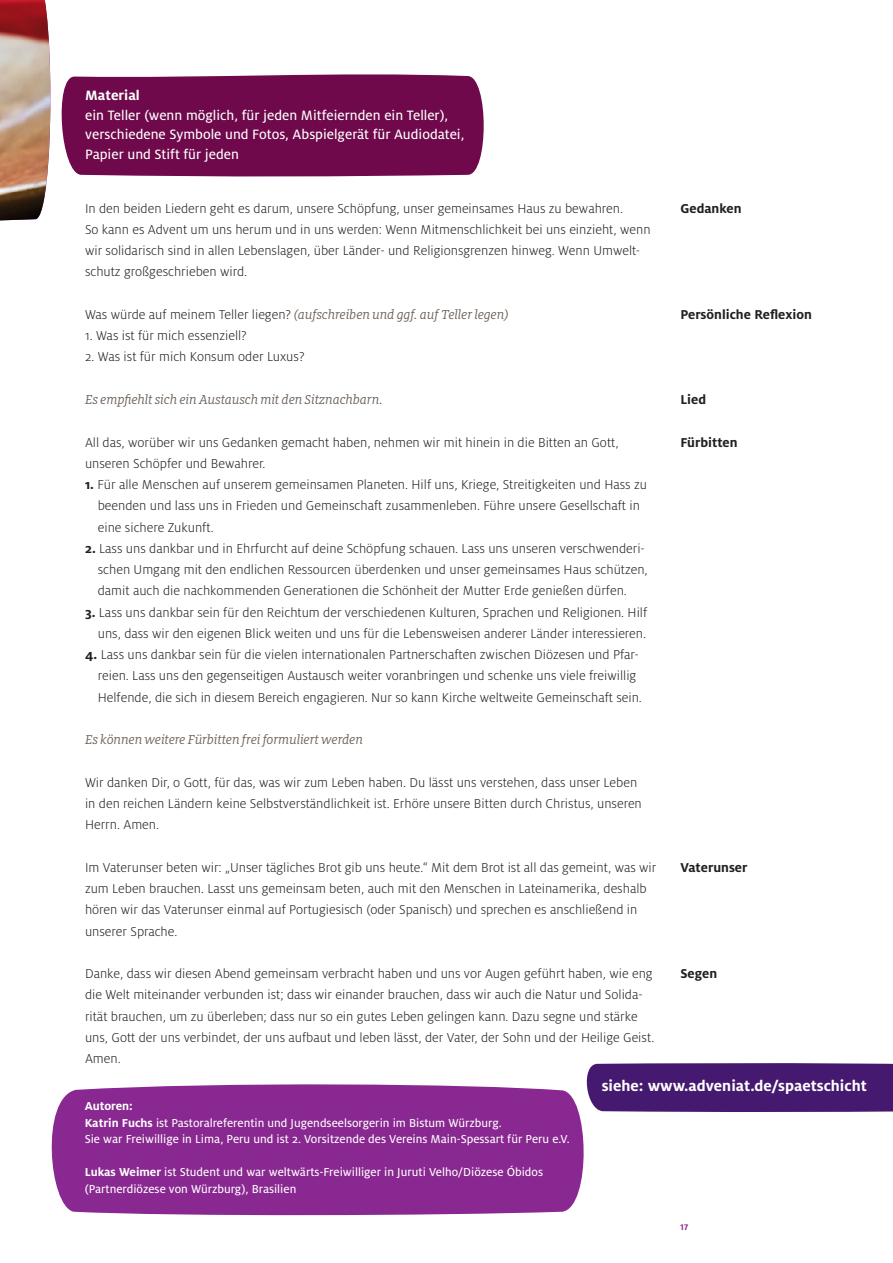
<style>
.page{position:relative;width:893px;height:1263px;background:#fff}
.page>*{position:absolute;margin:0;border:0;box-sizing:border-box;transform-origin:0 0}
.t1{font:700 16.5px "Milo OT";color:#fff}
.t2{font:15px/19.5px "Milo OT Text";color:#fff}
.t3{font:700 15px "Milo OT";color:#fff}
.t4{font:300 14.25px/21.3px "Milo OT";color:#231f20}
.t5{font:italic 14.25px "Milo Slab Pro";color:#6b6058}
.t6{font:700 14.25px "Milo OT";color:#231f20}
.t7{font:12.75px/16.5px "Milo OT Text";color:#fff}
.t8{font:700 12.75px "Milo OT";color:#fff}
.t9{font:700 9px "Milo OT";color:#892890}
.s1{font-family:"Milo OT";font-weight:300;font-style:normal;color:#231f20}
.s2{font-weight:700}
.s3{font-family:"Milo OT";font-weight:700}
</style>
<div class="page">
<div style="left:61px;top:74px;width:423px;height:103px;background:#6f094b"></div>
<div style="left:51px;top:1084px;width:533px;height:132px;background:#892890"></div>
<div style="left:580px;top:1063px;width:313px;height:49px;background:#45196f"></div>
<img style="left:0;top:0;width:51px;height:220px">
<p class="t3" style="left:85px;top:87px;width:56px">Material</p>
<p class="t2" style="left:85px;top:105px;width:381px">ein Teller (wenn möglich, für jeden Mitfeiernden ein Teller), verschiedene Symbole und Fotos, Abspielgerät für Audiodatei,<br>Papier und Stift für jeden</p>
<p class="t4" style="left:85px;top:198px;width:567px">In den beiden Liedern geht es darum, unsere Schöpfung, unser gemeinsames Haus zu bewahren.<br>So kann es Advent um uns herum und in uns werden: Wenn Mitmenschlichkeit bei uns einzieht, wenn wir solidarisch sind in allen Lebenslagen, über Länder- und Religionsgrenzen hinweg. Wenn Umwelt&shy;schutz großgeschrieben wird.</p>
<p class="t5" style="left:85px;top:306px;width:425px"><span class="s1">Was würde auf meinem Teller liegen?</span> (aufschreiben und ggf. auf Teller legen)</p>
<p class="t4" style="left:85px;top:325px;width:163px">1. Was ist für mich essenziell?</p>
<p class="t4" style="left:85px;top:346px;width:221px">2. Was ist für mich Konsum oder Luxus?</p>
<p class="t5" style="left:85px;top:391px;width:299px">Es empfiehlt sich ein Austausch mit den Sitznachbarn.</p>
<p class="t4" style="left:85px;top:432px;width:535px">All das, worüber wir uns Gedanken gemacht haben, nehmen wir mit hinein in die Bitten an Gott, unseren Schöpfer und Bewahrer.</p>
<p class="t4" style="left:98px;top:474px;width:551px;text-indent:-13px"><span class="s2">1.</span> Für alle Menschen auf unserem gemeinsamen Planeten. Hilf uns, Kriege, Streitigkeiten und Hass zu beenden und lass uns in Frieden und Gemeinschaft zusammenleben. Führe unsere Gesellschaft in eine sichere Zukunft.</p>
<p class="t4" style="left:98px;top:538px;width:552px;text-indent:-13px"><span class="s2">2.</span> Lass uns dankbar und in Ehrfurcht auf deine Schöpfung schauen. Lass uns unseren verschwenderi&shy;schen Umgang mit den endlichen Ressourcen überdenken und unser gemeinsames Haus schützen, damit auch die nachkommenden Generationen die Schönheit der Mutter Erde genießen dürfen.</p>
<p class="t4" style="left:85px;top:602px;width:564px;text-align:right"><span class="s2">3.</span> Lass uns dankbar sein für den Reichtum der verschiedenen Kulturen, Sprachen und Religionen. Hilf uns, dass wir den eigenen Blick weiten und uns für die Lebensweisen anderer Länder interessieren.</p>
<p class="t4" style="left:98px;top:644px;width:546px;text-indent:-13px"><span class="s2">4.</span> Lass uns dankbar sein für die vielen internationalen Partnerschaften zwischen Diözesen und Pfar&shy;reien. Lass uns den gegenseitigen Austausch weiter voranbringen und schenke uns viele freiwillig<br>Helfende, die sich in diesem Bereich engagieren. Nur so kann Kirche weltweite Gemeinschaft sein.</p>
<p class="t5" style="left:85px;top:731px;width:279px">Es können weitere Fürbitten frei formuliert werden</p>
<p class="t4" style="left:85px;top:772px;width:558px">Wir danken Dir, o Gott, für das, was wir zum Leben haben. Du lässt uns verstehen, dass unser Leben in den reichen Ländern keine Selbstverständlichkeit ist. Erhöre unsere Bitten durch Christus, unseren<br>Herrn. Amen.</p>
<p class="t4" style="left:85px;top:857px;width:573px">Im Vaterunser beten wir: „Unser tägliches Brot gib uns heute.“ Mit dem Brot ist all das gemeint, was wir zum Leben brauchen. Lasst uns gemeinsam beten, auch mit den Menschen in Lateinamerika, deshalb hören wir das Vaterunser einmal auf Portugiesisch (oder Spanisch) und sprechen es anschließend in unserer Sprache.</p>
<p class="t4" style="left:85px;top:963px;width:571px">Danke, dass wir diesen Abend gemeinsam verbracht haben und uns vor Augen geführt haben, wie eng die Welt miteinander verbunden ist; dass wir einander brauchen, dass wir auch die Natur und Solida&shy;rität brauchen, um zu überleben; dass nur so ein gutes Leben gelingen kann. Dazu segne und stärke uns, Gott der uns verbindet, der uns aufbaut und leben lässt, der Vater, der Sohn und der Heilige Geist.<br>Amen.</p>
<p class="t6" style="left:680px;top:200px;width:63px">Gedanken</p>
<p class="t6" style="left:680px;top:306px;width:133px">Persönliche Reflexion</p>
<p class="t6" style="left:680px;top:391px;width:27px">Lied</p>
<p class="t6" style="left:680px;top:434px;width:59px">Fürbitten</p>
<p class="t6" style="left:680px;top:859px;width:69px">Vaterunser</p>
<p class="t6" style="left:680px;top:965px;width:38px">Segen</p>
<p class="t8" style="left:85px;top:1099px;width:50px">Autoren:</p>
<p class="t7" style="left:85px;top:1115px;width:486px"><span class="s3">Katrin Fuchs</span> ist Pastoralreferentin und Jugendseelsorgerin im Bistum Würzburg.<br>Sie war Freiwillige in Lima, Peru und ist 2. Vorsitzende des Vereins Main-Spessart für Peru e.V.</p>
<p class="t7" style="left:85px;top:1164px;width:460px"><span class="s3">Lukas Weimer</span> ist Student und war weltwärts-Freiwilliger in Juruti Velho/Diözese Óbidos (Partnerdiözese von Würzburg), Brasilien</p>
<p class="t1" style="left:602px;top:1076px;width:267px">siehe: www.adveniat.de/spaetschicht</p>
<p class="t9" style="left:680px;top:1222px;width:10px">17</p>
</div>
